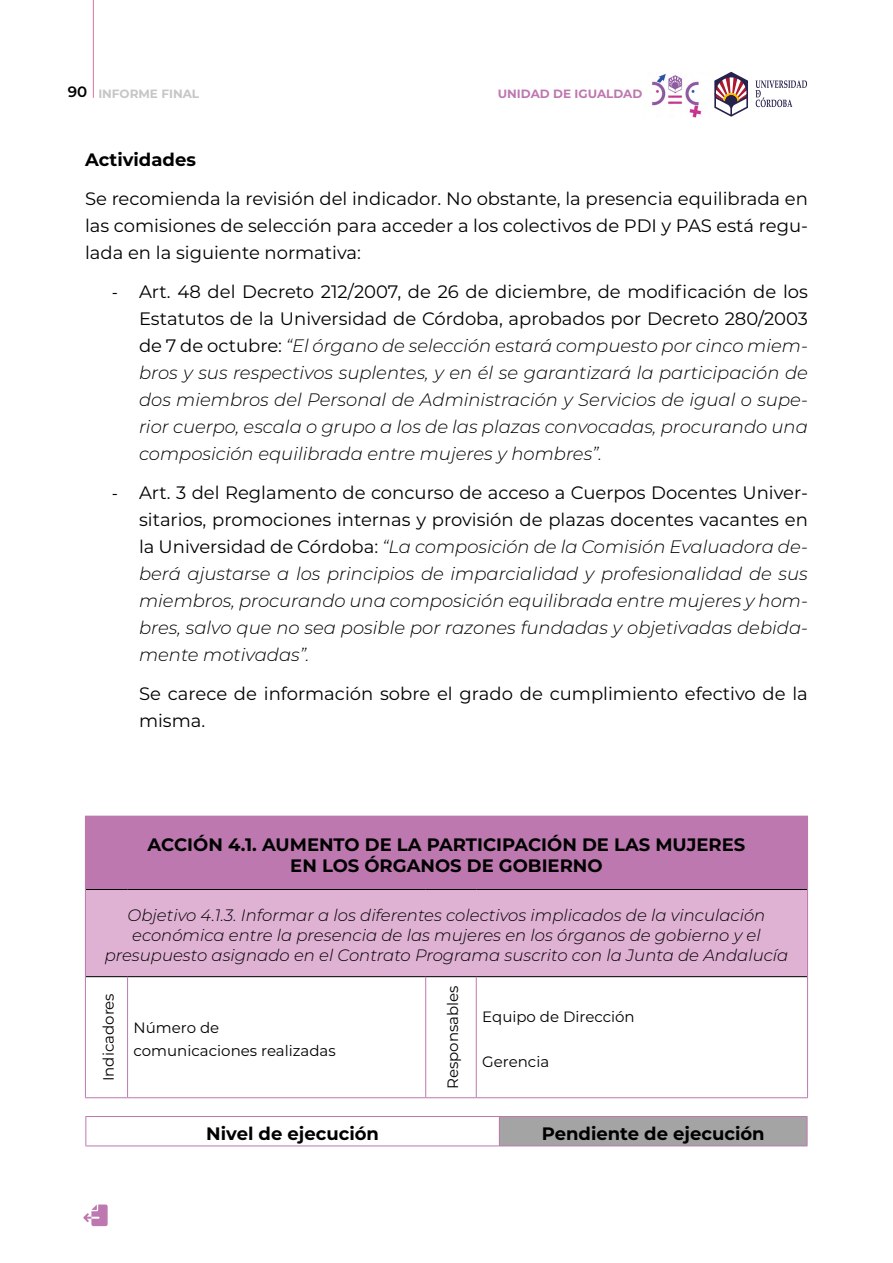
<style>
.page{position:relative;width:893px;height:1263px;background:#fff}
.page>*{position:absolute;margin:0;border:0;box-sizing:border-box;transform-origin:0 0}
.t1{font:italic 300 18px/27px "Montserrat";color:#000;text-align:justify}
.t2{font:18px/27px "Montserrat";color:#000;text-align:justify}
.t3{font:700 18px/21.6px "Montserrat";color:#000;text-align:center}
.t4{font:italic 300 16.5px/19.8px "Montserrat";color:#000;text-align:center}
.t5{font:15px/22.5px "Montserrat";color:#000}
.t6{font:700 12px "Montserrat";color:#bd78b0}
.t7{font:700 12px "Montserrat";color:#c6c6c6}
.s1{font-weight:600;font-size:15px;color:#000}
.s2{font-family:"Calibri";font-weight:400;font-style:normal}
.s3{font-weight:400;font-style:normal}
</style>
<div class="page">
<svg style="left:755px;top:80px;width:52px;height:27px"></svg>
<svg style="left:714px;top:72px;width:34px;height:45px"></svg>
<img style="left:651px;top:73px;width:51px;height:45px">
<hr style="left:93px;top:0;width:1px;height:98px;background:#d970a9">
<svg style="left:83px;top:1204px;width:25px;height:22px"></svg>
<div style="left:85px;top:816px;width:722px;height:73px;background:#bd78b0"></div>
<div style="left:85px;top:889px;width:722px;height:88px;background:#dfb1d3"></div>
<hr style="left:86px;top:889px;width:42px;height:1px;background:#000">
<hr style="left:128px;top:889px;width:298px;height:1px;background:#000">
<hr style="left:426px;top:889px;width:50px;height:1px;background:#000">
<hr style="left:476px;top:889px;width:331px;height:1px;background:#000">
<hr style="left:86px;top:976px;width:42px;height:1px;background:#000">
<hr style="left:128px;top:976px;width:298px;height:1px;background:#000">
<hr style="left:426px;top:976px;width:50px;height:1px;background:#000">
<hr style="left:476px;top:976px;width:331px;height:1px;background:#000">
<hr style="left:807px;top:816px;width:1px;height:73px;background:#bd78b0">
<hr style="left:85px;top:889px;width:1px;height:88px;background:#bd78b0">
<hr style="left:807px;top:889px;width:1px;height:88px;background:#bd78b0">
<hr style="left:85px;top:977px;width:1px;height:120px;background:#bd78b0">
<hr style="left:127px;top:977px;width:1px;height:120px;background:#bd78b0">
<hr style="left:425px;top:977px;width:1px;height:120px;background:#bd78b0">
<hr style="left:476px;top:977px;width:1px;height:120px;background:#bd78b0">
<hr style="left:807px;top:977px;width:1px;height:120px;background:#bd78b0">
<hr style="left:85px;top:1097px;width:43px;height:1px;background:#bd78b0">
<hr style="left:128px;top:1097px;width:298px;height:1px;background:#bd78b0">
<hr style="left:426px;top:1097px;width:50px;height:1px;background:#bd78b0">
<hr style="left:476px;top:1097px;width:332px;height:1px;background:#bd78b0">
<div style="left:499px;top:1116px;width:308px;height:30px;background:#a5a4a4"></div>
<hr style="left:85px;top:1116px;width:414px;height:1px;background:#bd78b0">
<svg style="left:85px;top:1117px;width:1px;height:28px"></svg>
<hr style="left:499px;top:1116px;width:308px;height:1px;background:#bd78b0">
<svg style="left:499px;top:1117px;width:1px;height:28px"></svg>
<svg style="left:807px;top:1117px;width:1px;height:28px"></svg>
<hr style="left:85px;top:1145px;width:414px;height:1px;background:#bd78b0">
<hr style="left:499px;top:1145px;width:308px;height:1px;background:#bd78b0">
<p class="t7" style="left:68px;top:85px;width:133px"><span class="s1">90</span> INFORME FINAL</p>
<p class="t6" style="left:498px;top:85px;width:146px">UNIDAD DE IGUALDAD</p>
<p class="t3" style="left:85px;top:148px;width:112px">Actividades</p>
<p class="t2" style="left:85px;top:185px;width:724px">Se recomienda la revisión del indicador. No obstante, la presencia equilibrada en las comisiones de selección para acceder a los colectivos de PDI y PAS está regu&shy;lada en la siguiente normativa:</p>
<p class="t1" style="left:139px;top:278px;width:670px;text-indent:-27px"><span class="s2">-</span> <span class="s3">Art. 48 del Decreto 212/2007, de 26 de diciembre, de modificación de los Estatutos de la Universidad de Córdoba, aprobados por Decreto 280/2003 de 7 de octubre:</span> “El órgano de selección estará compuesto por cinco miem&shy;bros y sus respectivos suplentes, y en él se garantizará la participación de dos miembros del Personal de Administración y Servicios de igual o supe&shy;rior cuerpo, escala o grupo a los de las plazas convocadas, procurando una composición equilibrada entre mujeres y hombres”.</p>
<p class="t1" style="left:139px;top:479px;width:670px;text-indent:-27px"><span class="s2">-</span> <span class="s3">Art. 3 del Reglamento de concurso de acceso a Cuerpos Docentes Univer&shy;sitarios, promociones internas y provisión de plazas docentes vacantes en la Universidad de Córdoba:</span> “La composición de la Comisión Evaluadora de&shy;berá ajustarse a los principios de imparcialidad y profesionalidad de sus miembros, procurando una composición equilibrada entre mujeres y hom&shy;bres, salvo que no sea posible por razones fundadas y objetivadas debida&shy;mente motivadas”.</p>
<p class="t2" style="left:139px;top:680px;width:670px">Se carece de información sobre el grado de cumplimiento efectivo de la misma.</p>
<p class="t3" style="left:148px;top:833px;width:599px">ACCIÓN 4.1. AUMENTO DE LA PARTICIPACIÓN DE LAS MUJERES<br>EN LOS ÓRGANOS DE GOBIERNO</p>
<p class="t4" style="left:105px;top:905px;width:685px">Objetivo 4.1.3. Informar a los diferentes colectivos implicados de la vinculación económica entre la presencia de las mujeres en los órganos de gobierno y el presupuesto asignado en el Contrato Programa suscrito con la Junta de Andalucía</p>
<p class="t5" style="left:97px;top:1081px;width:90px;rotate:-90deg">Indicadores</p>
<p class="t5" style="left:441px;top:1089px;width:105px;rotate:-90deg">Responsables</p>
<p class="t5" style="left:482px;top:1005px;width:154px">Equipo de Dirección</p>
<p class="t5" style="left:482px;top:1050px;width:69px">Gerencia</p>
<p class="t5" style="left:134px;top:1016px;width:204px">Número de comunicaciones realizadas</p>
<p class="t3" style="left:206px;top:1122px;width:174px">Nivel de ejecución</p>
<p class="t3" style="left:542px;top:1122px;width:224px">Pendiente de ejecución</p>
</div>
